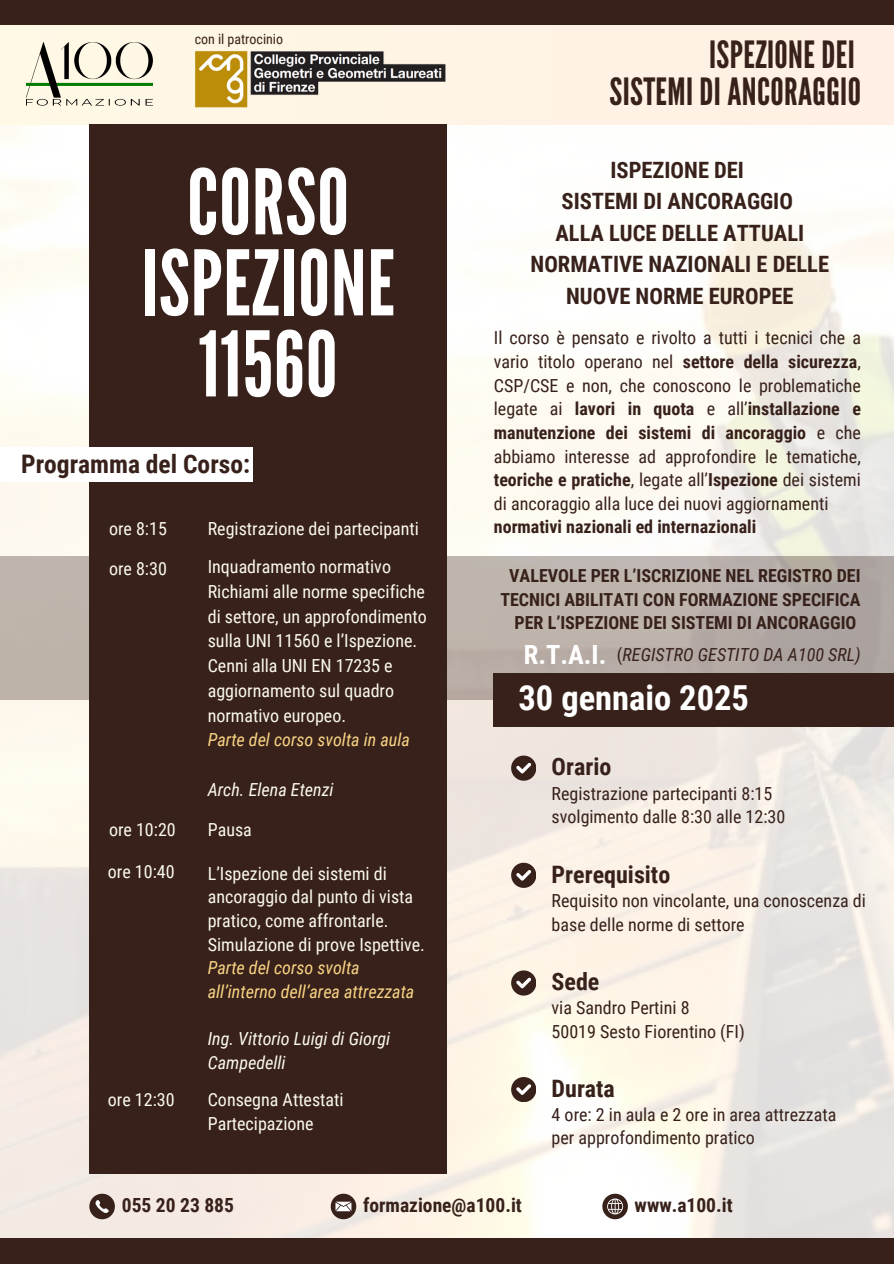
<style>
.page{position:relative;width:894px;height:1264px;background:#fff}
.page>*{position:absolute;margin:0;border:0;box-sizing:border-box;transform-origin:0 0}
.t1{font:90px/81px "League Gothic";letter-spacing:.01em;color:#fff;text-align:center}
.t2{font:37.5px/37.2px "League Gothic";letter-spacing:.01em;color:#37211a;text-align:right}
.t3{font:700 34.5px "Roboto Condensed";color:#fff}
.t4{font:700 26.4px "Roboto Condensed";color:#fff}
.t5{font:700 25.5px "Roboto Condensed";color:#37211a}
.t6{font:700 24px "Roboto Condensed";color:#37211a}
.t7{font:700 22.5px/31.5px "Roboto Condensed";color:#37211a;text-align:center}
.t8{font:700 19.5px "Roboto Condensed";color:#37211a}
.t9{font:18px/23.7px "Roboto Condensed";color:#37211a}
.t10{font:18px/24.8px "Roboto Condensed";color:#fbf9eb}
.t11{font:700 18px/23.7px "Roboto Condensed";color:#37211a;text-align:center}
.t12{font:italic 18px/23.7px "Roboto Condensed";color:#f9d384}
.t13{font:italic 18px/23.7px "Roboto Condensed";color:#fbf9eb}
.t14{font:italic 18px "Roboto Condensed";color:#37211a}
.t15{font:13.95px "Roboto Condensed";color:#37211a}
.s1{font-weight:700}
.s2{font-style:normal}
</style>
<div class="page">
<img style="left:0;top:125px;width:893px;height:1113px">
<div style="left:0;top:25px;width:893px;height:100px;background:#fff2e5"></div>
<div style="left:0;top:0;width:893px;height:25px;background:#37211a"></div>
<div style="left:0;top:1238px;width:893px;height:25px;background:#37211a"></div>
<svg style="left:511px;top:755px;width:24px;height:25px"></svg>
<svg style="left:511px;top:862px;width:24px;height:25px"></svg>
<svg style="left:511px;top:970px;width:24px;height:25px"></svg>
<svg style="left:511px;top:1077px;width:24px;height:24px"></svg>
<svg style="left:89px;top:1193px;width:26px;height:26px"></svg>
<svg style="left:330px;top:1193px;width:26px;height:26px"></svg>
<svg style="left:602px;top:1193px;width:25px;height:26px"></svg>
<div style="left:89px;top:124px;width:357px;height:1049px;background:#37211a"></div>
<div style="left:493px;top:673px;width:400px;height:54px;background:#37211a"></div>
<div style="left:0;top:447px;width:252px;height:35px;background:#fff"></div>
<svg style="left:0;top:557px;width:893px;height:143px"></svg>
<img style="left:26px;top:42px;width:126px;height:64px">
<img style="left:195px;top:51px;width:251px;height:57px">
<h5 class="t15" style="left:195px;top:31px;width:90px">con il patrocinio</h5>
<p class="t1" style="left:141px;top:164px;width:255px">CORSO<br>ISPEZIONE<br>11560</p>
<p class="t5" style="left:21px;top:449px;width:230px">Programma del Corso:</p>
<p class="t10" style="left:109px;top:516px;width:59px">ore 8:15</p>
<p class="t10" style="left:208px;top:516px;width:213px">Registrazione dei partecipanti</p>
<p class="t10" style="left:109px;top:556px;width:59px">ore 8:30</p>
<p class="t10" style="left:208px;top:554px;width:185px">Inquadramento normativo</p>
<h4 class="t10" style="left:208px;top:579px;width:220px;text-align:justify">Richiami alle norme specifiche di settore, un approfondimento sulla UNI 11560 e l’Ispezione.</h4>
<p class="t10" style="left:208px;top:653px;width:188px;text-align:justify">Cenni alla UNI EN 17235 e aggiornamento sul quadro normativo europeo.</p>
<h3 class="t12" style="left:208px;top:728px;width:204px">Parte del corso svolta in aula</h3>
<p class="t13" style="left:208px;top:778px;width:127px">Arch. Elena Etenzi</p>
<p class="t10" style="left:109px;top:817px;width:68px">ore 10:20</p>
<h5 class="t10" style="left:108px;top:859px;width:68px">ore 10:40</h5>
<p class="t10" style="left:208px;top:817px;width:46px">Pausa</p>
<p class="t10" style="left:208px;top:861px;width:207px;line-height:23.7px">L’Ispezione dei sistemi di ancoraggio dal punto di vista pratico, come affrontarle.</p>
<h6 class="t10" style="left:208px;top:932px;width:219px">Simulazione di prove Ispettive.</h6>
<h5 class="t12" style="left:208px;top:956px;width:208px">Parte del corso svolta all’interno dell’area attrezzata</h5>
<p class="t13" style="left:208px;top:1027px;width:184px">Ing. Vittorio Luigi di Giorgi<br>Campedelli</p>
<p class="t10" style="left:108px;top:1087px;width:68px">ore 12:30</p>
<p class="t10" style="left:208px;top:1088px;width:137px;line-height:23.7px">Consegna Attestati<br>Partecipazione</p>
<p class="t2" style="left:609px;top:36px;width:253px">ISPEZIONE DEI<br>SISTEMI DI ANCORAGGIO</p>
<p class="t7" style="left:530px;top:154px;width:300px">ISPEZIONE DEI<br>SISTEMI DI ANCORAGGIO<br>ALLA LUCE DELLE ATTUALI<br>NORMATIVE NAZIONALI E DELLE<br>NUOVE NORME EUROPEE</p>
<p class="t9" style="left:493px;top:326px;width:368px;text-align:justify">Il corso è pensato e rivolto a tutti i tecnici che a vario titolo operano nel <span class="s1">settore della sicurezza</span>, CSP/CSE e non, che conoscono le problematiche legate ai <span class="s1">lavori in quota</span> e all’<span class="s1">installazione e manutenzione dei sistemi di ancoraggio</span> e che abbiamo interesse ad approfondire le tematiche, <span class="s1">teoriche e pratiche</span>, legate all’<span class="s1">Ispezione</span> dei sistemi di ancoraggio alla luce dei nuovi aggiornamenti</p>
<p class="t11" style="left:493px;top:515px;width:264px">normativi nazionali ed internazionali</p>
<p class="t11" style="left:500px;top:564px;width:361px">VALEVOLE PER L’ISCRIZIONE NEL REGISTRO DEI<br>TECNICI ABILITATI CON FORMAZIONE SPECIFICA<br>PER L’ISPEZIONE DEI SISTEMI DI ANCORAGGIO</p>
<h5 class="t4" style="left:523px;top:639px;width:84px">R.T.A.I.</h5>
<p class="t14" style="left:616px;top:644px;width:245px"><span class="s2">(</span>REGISTRO GESTITO DA A100 SRL)</p>
<p class="t3" style="left:518px;top:678px;width:232px">30 gennaio 2025</p>
<p class="t6" style="left:551px;top:753px;width:61px">Orario</p>
<p class="t9" style="left:551px;top:781px;width:222px">Registrazione partecipanti 8:15</p>
<p class="t9" style="left:551px;top:805px;width:235px">svolgimento dalle 8:30 alle 12:30</p>
<h2 class="t6" style="left:551px;top:860px;width:120px">Prerequisito</h2>
<p class="t9" style="left:551px;top:889px;width:316px">Requisito non vincolante, una conoscenza di base delle norme di settore</p>
<h1 class="t6" style="left:551px;top:968px;width:49px">Sede</h1>
<p class="t9" style="left:551px;top:995px;width:139px">via Sandro Pertini 8</p>
<p class="t9" style="left:551px;top:1019px;width:195px">50019 Sesto Fiorentino (FI)</p>
<p class="t6" style="left:551px;top:1074px;width:65px">Durata</p>
<p class="t9" style="left:551px;top:1102px;width:286px">4 ore: 2 in aula e 2 ore in area attrezzata per approfondimento pratico</p>
<p class="t8" style="left:122px;top:1193px;width:114px">055 20 23 885</p>
<p class="t8" style="left:363px;top:1193px;width:160px">formazione@a100.it</p>
<p class="t8" style="left:634px;top:1193px;width:100px">www.a100.it</p>
</div>
